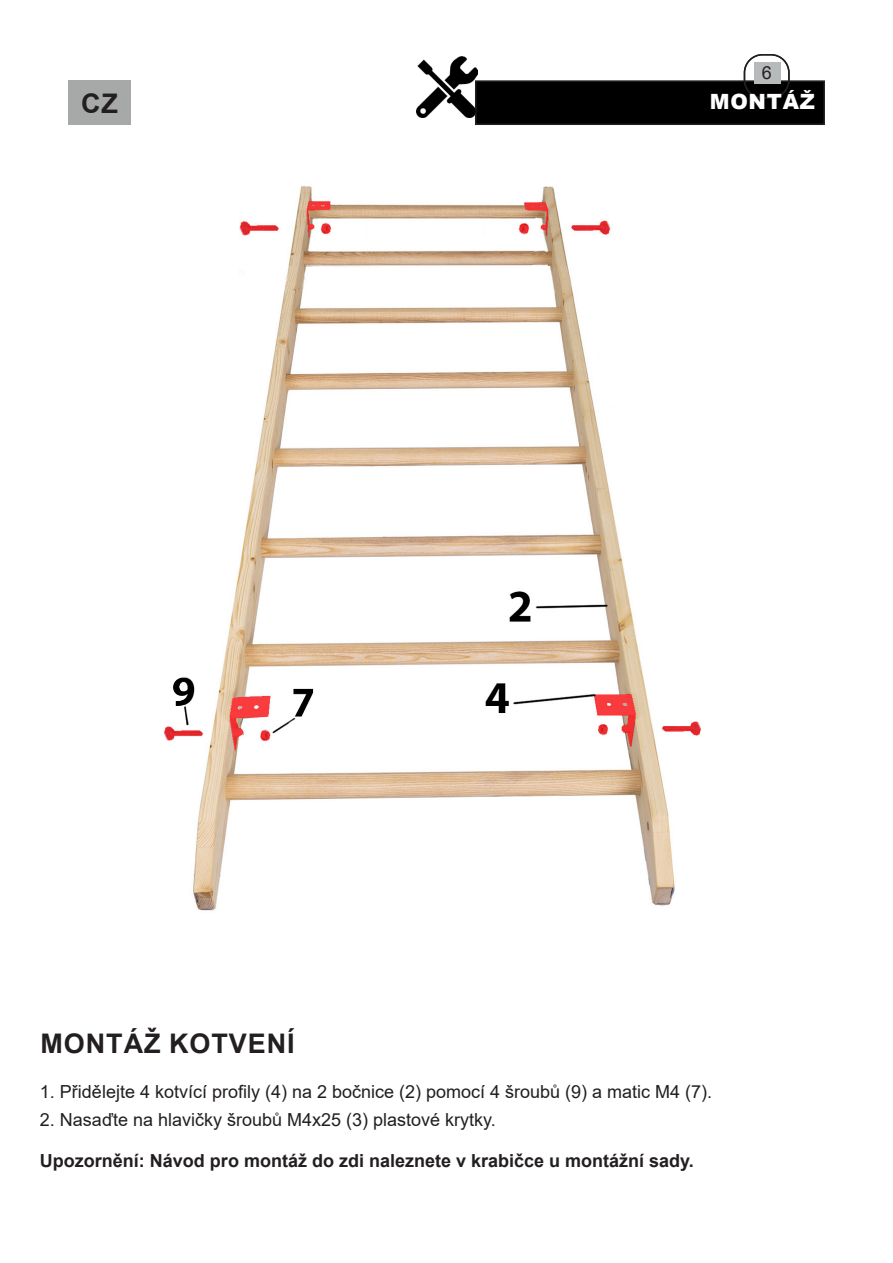
<style>
.page{position:relative;width:893px;height:1263px;background:#fff}
.page>*{position:absolute;margin:0;border:0;box-sizing:border-box;transform-origin:0 0}
.t1{font:700 27px "Arial";letter-spacing:.035em;color:#231f20}
.t2{font:900 21px "Arial";letter-spacing:.035em;color:#fff}
.Ztucneni{font:18px "Arial";color:#231f20}
.Ztucneni-2{font:700 18px "Arial";color:#231f20}
</style>
<div class="page">
<div style="left:476px;top:81px;width:348px;height:43px;background:#000"></div>
<div style="left:475px;top:80px;width:350px;height:45px;border:2px solid #231f20"></div>
<div style="left:754px;top:62px;width:26px;height:21px;background:#b7baba"></div>
<div style="left:744px;top:54px;width:46px;height:45px;border:2px solid #231f20;border-radius:18px"></div>
<div style="left:68px;top:80px;width:63px;height:45px;background:#a7a9a9"></div>
<img style="left:417px;top:57px;width:61px;height:61px">
<img style="left:164px;top:186px;width:537px;height:725px">
<p class="Ztucneni" style="left:762px;top:60px;width:12px">6</p>
<p class="t1" style="left:81px;top:84px;width:38px">CZ</p>
<p class="t2" style="left:710px;top:87px;width:107px">MONTÁŽ</p>
<p class="t1" style="left:40px;top:1024px;width:256px">MONTÁŽ KOTVENÍ</p>
<p class="Ztucneni" style="left:40px;top:1079px;width:674px">1. Přidělejte 4 kotvící profily (4) na 2 bočnice (2) pomocí 4 šroubů (9) a matic M4 (7).</p>
<p class="Ztucneni" style="left:40px;top:1107px;width:457px">2. Nasaďte na hlavičky šroubů M4x25 (3) plastové krytky.</p>
<p class="Ztucneni-2" style="left:40px;top:1148px;width:655px">Upozornění: Návod pro montáž do zdi naleznete v krabičce u montážní sady.</p>
</div>
